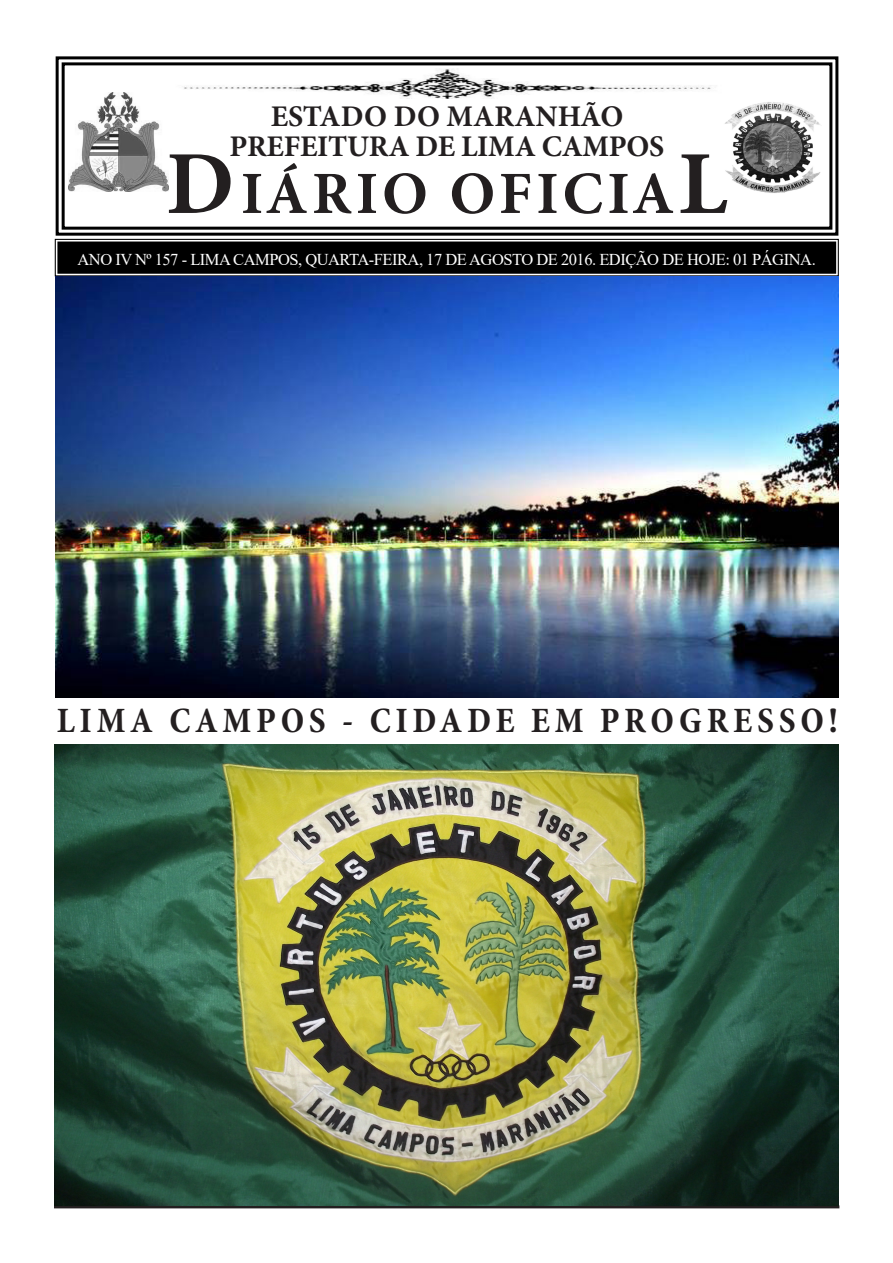
<style>
.page{position:relative;width:893px;height:1263px;background:#fff}
.page>*{position:absolute;margin:0;border:0;box-sizing:border-box;transform-origin:0 0}
.t1{font:700 60px "Minion Pro";letter-spacing:.06em;color:#231f20}
.t2{font:700 condensed 36px "Minion Pro";letter-spacing:.13em;color:#231f20}
.t3{font:700 30px "Minion Pro";letter-spacing:-.01em;color:#231f20}
.t4{font:16.5px "Times New Roman";letter-spacing:-.03em;color:#fff}
.s1{font-size:90px}
</style>
<div class="page">
<svg style="left:55px;top:56px;width:784px;height:180px"></svg>
<div style="left:62px;top:62px;width:770px;height:168px;border:3px solid #000"></div>
<svg style="left:54px;top:238px;width:785px;height:39px;background:#202020"></svg>
<div style="left:57px;top:241px;width:779px;height:33px;border:2px solid #000"></div>
<div style="left:61px;top:245px;width:771px;height:25px;border:1px solid #000"></div>
<img style="left:717px;top:97px;width:108px;height:103px">
<hr style="left:54px;top:1205px;width:785px;height:3px;background:#231f20">
<img style="left:68px;top:93px;width:101px;height:98px">
<img style="left:170px;top:69px;width:552px;height:30px">
<img style="left:56px;top:276px;width:782px;height:421px">
<img style="left:55px;top:744px;width:784px;height:461px">
<p class="t3" style="left:271px;top:95px;width:354px">ESTADO DO MARANHÃO</p>
<p class="t3" style="left:230px;top:125px;width:436px">PREFEITURA DE LIMA CAMPOS</p>
<p class="t1" style="left:166px;top:151px;width:563px"><span class="s1">D</span>IÁRIO OFICIA<span class="s1">L</span></p>
<p class="t4" style="left:78px;top:248px;width:740px">ANO IV Nº 157 - LIMA CAMPOS, QUARTA-FEIRA, 17 DE AGOSTO DE 2016. EDIÇÃO DE HOJE: 01 PÁGINA.</p>
<p class="t2" style="left:57px;top:696px;width:783px">LIMA CAMPOS - CIDADE EM PROGRESSO!</p>
</div>
